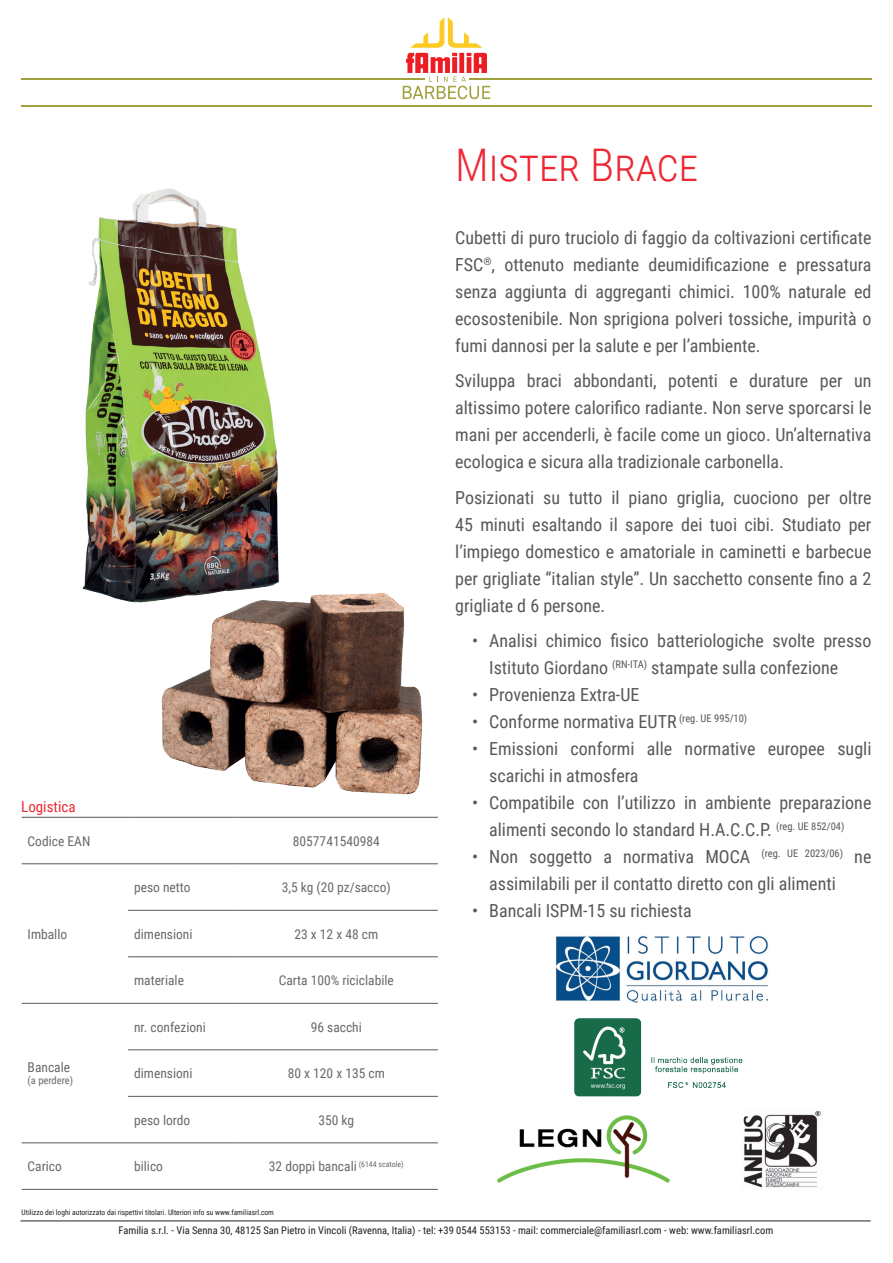
<style>
.page{position:relative;width:893px;height:1263px;background:#fff}
.page>*{position:absolute;margin:0;border:0;box-sizing:border-box;transform-origin:0 0}
.t1{font:300 45px "Roboto Condensed";color:#ee2833}
.t2{font:18px/27px "Roboto Condensed";color:#57585a;text-align:justify}
.t3{font:15px "Roboto Condensed";color:#ee2833}
.t4{font:13.5px "Roboto Condensed";color:#69696c}
.t5{font:10.5px "Roboto Condensed";color:#231f20}
.t6{font:10.5px "Roboto Condensed";color:#69696c}
.t7{font:7.5px "Roboto Condensed";color:#231f20}
</style>
<div class="page">
<img style="left:406px;top:17px;width:81px;height:56px">
<hr style="left:21px;top:1221px;width:850px;height:1px;background:#231f20">
<svg style="left:403px;top:77px;width:87px;height:22px"></svg>
<hr style="left:21px;top:78px;width:403px;height:1px;background:#a0a03d">
<hr style="left:21px;top:105px;width:851px;height:1px;background:#a0a03d">
<hr style="left:469px;top:78px;width:403px;height:1px;background:#a0a03d">
<img style="left:82px;top:188px;width:197px;height:415px">
<img style="left:152px;top:583px;width:271px;height:212px">
<img style="left:743px;top:1110px;width:78px;height:78px">
<img style="left:497px;top:1115px;width:173px;height:68px">
<img style="left:556px;top:935px;width:213px;height:68px">
<img style="left:575px;top:1019px;width:168px;height:77px">
<hr style="left:22px;top:817px;width:106px;height:1px;background:#57585a">
<hr style="left:128px;top:817px;width:107px;height:1px;background:#57585a">
<hr style="left:235px;top:817px;width:203px;height:1px;background:#57585a">
<hr style="left:22px;top:863px;width:106px;height:1px;background:#57585a">
<hr style="left:128px;top:863px;width:107px;height:1px;background:#57585a">
<hr style="left:235px;top:863px;width:203px;height:1px;background:#57585a">
<hr style="left:128px;top:910px;width:107px;height:1px;background:#57585a">
<hr style="left:235px;top:910px;width:203px;height:1px;background:#57585a">
<hr style="left:128px;top:956px;width:107px;height:1px;background:#57585a">
<hr style="left:235px;top:956px;width:203px;height:1px;background:#57585a">
<hr style="left:22px;top:1003px;width:106px;height:1px;background:#57585a">
<hr style="left:128px;top:1003px;width:107px;height:1px;background:#57585a">
<hr style="left:235px;top:1003px;width:203px;height:1px;background:#57585a">
<hr style="left:128px;top:1049px;width:107px;height:1px;background:#57585a">
<hr style="left:235px;top:1049px;width:203px;height:1px;background:#57585a">
<hr style="left:128px;top:1096px;width:107px;height:1px;background:#57585a">
<hr style="left:235px;top:1096px;width:203px;height:1px;background:#57585a">
<hr style="left:22px;top:1142px;width:106px;height:1px;background:#57585a">
<hr style="left:128px;top:1142px;width:107px;height:1px;background:#57585a">
<hr style="left:235px;top:1142px;width:203px;height:1px;background:#57585a">
<hr style="left:22px;top:1189px;width:106px;height:1px;background:#57585a">
<hr style="left:128px;top:1189px;width:107px;height:1px;background:#57585a">
<hr style="left:235px;top:1189px;width:203px;height:1px;background:#57585a">
<p class="t3" style="left:21px;top:796px;width:56px">Logistica</p>
<p class="t4" style="left:28px;top:831px;width:64px">Codice EAN</p>
<p class="t4" style="left:293px;top:831px;width:88px">8057741540984</p>
<p class="t4" style="left:28px;top:924px;width:41px">Imballo</p>
<p class="t4" style="left:28px;top:1057px;width:44px">Bancale</p>
<p class="t6" style="left:28px;top:1073px;width:47px">(a perdere)</p>
<p class="t4" style="left:134px;top:878px;width:58px">peso netto</p>
<p class="t4" style="left:282px;top:878px;width:111px">3,5 kg (20 pz/sacco)</p>
<p class="t4" style="left:134px;top:924px;width:60px">dimensioni</p>
<p class="t4" style="left:294px;top:924px;width:85px">23 x 12 x 48 cm</p>
<p class="t4" style="left:134px;top:971px;width:51px">materiale</p>
<p class="t4" style="left:279px;top:971px;width:117px">Carta 100% riciclabile</p>
<p class="t4" style="left:134px;top:1017px;width:73px">nr. confezioni</p>
<p class="t4" style="left:311px;top:1017px;width:53px">96 sacchi</p>
<p class="t4" style="left:134px;top:1064px;width:60px">dimensioni</p>
<p class="t4" style="left:288px;top:1064px;width:99px">80 x 120 x 135 cm</p>
<p class="t4" style="left:134px;top:1110px;width:58px">peso lordo</p>
<p class="t4" style="left:318px;top:1110px;width:37px">350 kg</p>
<p class="t4" style="left:28px;top:1157px;width:36px">Carico</p>
<p class="t4" style="left:134px;top:1157px;width:30px">bilico</p>
<p class="t4" style="left:269px;top:1157px;width:136px">32 doppi bancali <sup>(6144</sup> <sup>scatole)</sup></p>
<p class="t7" style="left:22px;top:1207px;width:254px">Utilizzo dei loghi autorizzato dai rispettivi titolari. Ulteriori info su www.familiasrl.com</p>
<h1 class="t1" style="left:455px;top:133px;width:245px">Mister Brace</h1>
<p class="t2" style="left:455px;top:223px;width:418px">Cubetti di puro truciolo di faggio da coltivazioni certificate FSC<sup>®</sup>, ottenuto mediante deumidificazione e pressatura senza aggiunta di aggreganti chimici. 100% naturale ed ecosostenibile. Non sprigiona polveri tossiche, impurità o fumi dannosi per la salute e per l’ambiente.</p>
<p class="t2" style="left:455px;top:367px;width:418px">Sviluppa braci abbondanti, potenti e durature per un altissimo potere calorifico radiante. Non serve sporcarsi le mani per accenderli, è facile come un gioco. Un’alternativa ecologica e sicura alla tradizionale carbonella.</p>
<p class="t2" style="left:455px;top:483px;width:418px">Posizionati su tutto il piano griglia, cuociono per oltre 45 minuti esaltando il sapore dei tuoi cibi. Studiato per l’impiego domestico e amatoriale in caminetti e barbecue per grigliate “italian style”. Un sacchetto consente fino a 2 grigliate d 6 persone.</p>
<p class="t2" style="left:489px;top:627px;width:384px;text-indent:-17px">• Analisi chimico fisico batteriologiche svolte presso<br>Istituto Giordano <sup>(RN-ITA)</sup> stampate sulla confezione</p>
<p class="t2" style="left:472px;top:681px;width:169px">• Provenienza Extra-UE</p>
<p class="t2" style="left:472px;top:708px;width:277px">• Conforme normativa EUTR <sup>(reg.</sup> <sup>UE</sup> <sup>995/10)</sup></p>
<p class="t2" style="left:489px;top:735px;width:384px;text-indent:-17px">• Emissioni conformi alle normative europee sugli scarichi in atmosfera</p>
<p class="t2" style="left:472px;top:789px;width:401px;text-align:center">• Compatibile con l’utilizzo in ambiente preparazione alimenti secondo lo standard H.A.C.C.P. <sup>(reg.</sup> <sup>UE</sup> <sup>852/04)</sup></p>
<p class="t2" style="left:489px;top:843px;width:384px;text-indent:-17px">• Non soggetto a normativa MOCA <sup>(reg.</sup> <sup>UE</sup> <sup>2023/06)</sup> ne assimilabili per il contatto diretto con gli alimenti</p>
<p class="t2" style="left:472px;top:897px;width:221px">• Bancali ISPM-15 su richiesta</p>
<p class="t5" style="left:119px;top:1222px;width:656px">Familia s.r.l. - Via Senna 30, 48125 San Pietro in Vincoli (Ravenna, Italia) - tel: +39 0544 553153 - mail: commerciale@familiasrl.com - web: www.familiasrl.com</p>
</div>
